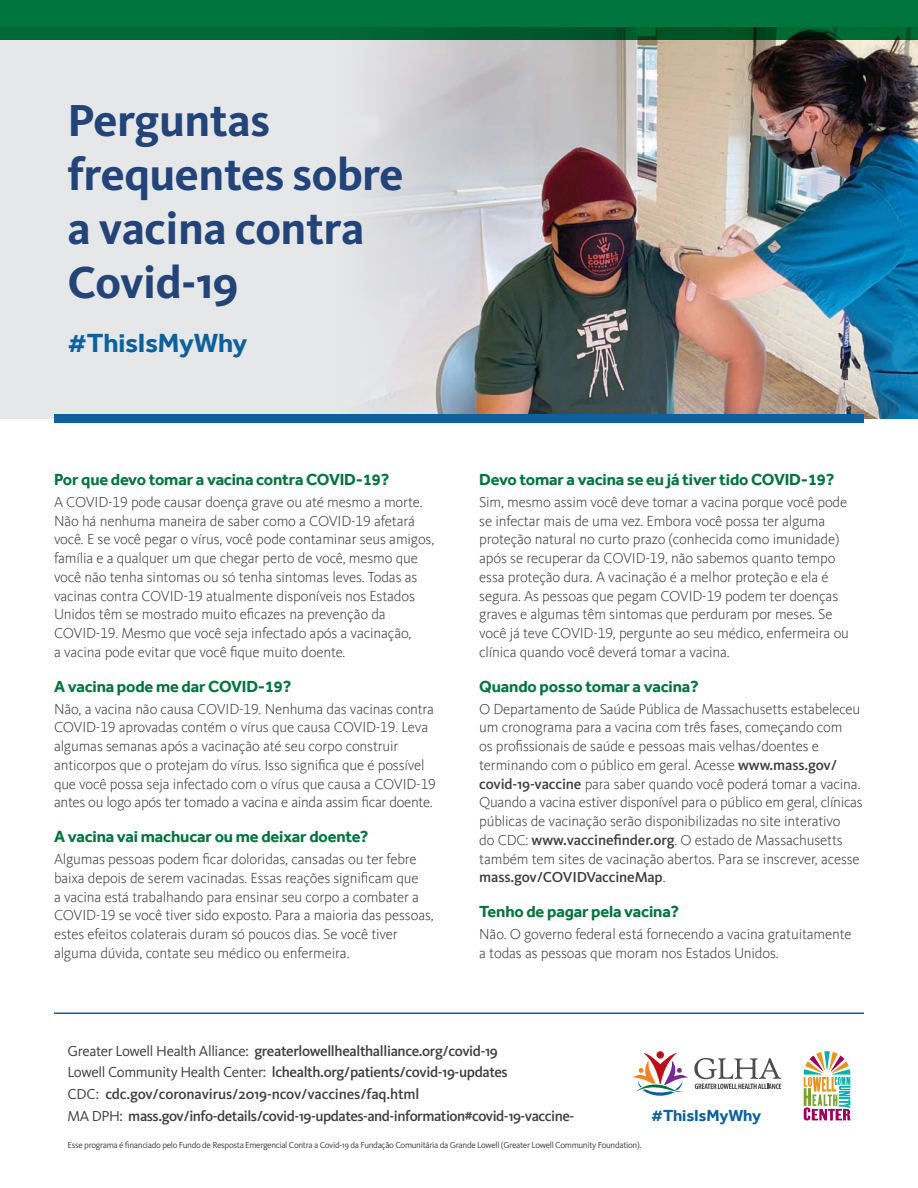
<style>
.page{position:relative;width:918px;height:1188px;background:#fff}
.page>*{position:absolute;margin:0;border:0;box-sizing:border-box;transform-origin:0 0}
.Subheader_CHIP{font:700 46.5px/54px "Kievit OT";letter-spacing:-.01em;color:#224478}
.Subheader_CHIP-2{font:700 27px "Effra";letter-spacing:-.01em;color:#0c619d}
.HEADER_FAQ{font:700 16.5px "Effra";letter-spacing:-.01em;color:#00743d}
.Subheader_CHIP-3{font:700 16.5px "Effra";letter-spacing:-.01em;color:#0c619d}
.BODY_FAQ{font:300 15px/18.8px "Kievit Offc";letter-spacing:-.01em;color:#3e3e3f}
.LISTS_CHIP{font:500 15px "Kievit OT";letter-spacing:-.025em;color:#3e3e3f}
.LISTS_CHIP-2{font:9px "Kievit OT";letter-spacing:-.035em;color:#3e3e3f}
.s1{font-family:"Kievit OT";font-weight:500}
.s2{font-weight:400}
</style>
<div class="page">
<div style="left:0;top:27px;width:918px;height:391px;background:#e6e7e9"></div>
<img style="left:365px;top:40px;width:553px;height:378px">
<div style="left:54px;top:414px;width:810px;height:9px;background:#0c619d"></div>
<svg style="left:0;top:0;width:918px;height:40px;background:#006c38"></svg>
<hr style="left:54px;top:1012px;width:810px;height:2px;background:#0c619d">
<svg style="left:632px;top:1053px;width:56px;height:43px"></svg>
<svg style="left:694px;top:1058px;width:87px;height:31px"></svg>
<svg style="left:804px;top:1051px;width:46px;height:69px"></svg>
<p class="Subheader_CHIP" style="left:67px;top:93px;width:338px">Perguntas frequentes sobre a vacina contra<br>Covid-19</p>
<p class="Subheader_CHIP-2" style="left:68px;top:327px;width:181px">#ThisIsMyWhy</p>
<p class="HEADER_FAQ" style="left:54px;top:470px;width:337px">Por que devo tomar a vacina contra COVID-19?</p>
<p class="BODY_FAQ" style="left:54px;top:493px;width:382px">A COVID-19 pode causar doença grave ou até mesmo a morte.<br>Não há nenhuma maneira de saber como a COVID-19 afetará você. E se você pegar o vírus, você pode contaminar seus amigos, família e a qualquer um que chegar perto de você, mesmo que você não tenha sintomas ou só tenha sintomas leves. Todas as vacinas contra COVID-19 atualmente disponíveis nos Estados Unidos têm se mostrado muito eficazes na prevenção da COVID-19. Mesmo que você seja infectado após a vacinação,<br>a vacina pode evitar que você fique muito doente.</p>
<p class="HEADER_FAQ" style="left:54px;top:676px;width:239px">A vacina pode me dar COVID-19?</p>
<p class="BODY_FAQ" style="left:54px;top:700px;width:383px">Não, a vacina não causa COVID-19. Nenhuma das vacinas contra COVID-19 aprovadas contém o vírus que causa COVID-19. Leva algumas semanas após a vacinação até seu corpo construir anticorpos que o protejam do vírus. Isso significa que é possível que você possa seja infectado com o vírus que causa a COVID-19 antes ou logo após ter tomado a vacina e ainda assim ficar doente.</p>
<p class="HEADER_FAQ" style="left:54px;top:827px;width:316px">A vacina vai machucar ou me deixar doente?</p>
<p class="BODY_FAQ" style="left:54px;top:850px;width:381px">Algumas pessoas podem ficar doloridas, cansadas ou ter febre baixa depois de serem vacinadas. Essas reações significam que<br>a vacina está trabalhando para ensinar seu corpo a combater a COVID-19 se você tiver sido exposto. Para a maioria das pessoas, estes efeitos colaterais duram só poucos dias. Se você tiver alguma dúvida, contate seu médico ou enfermeira.</p>
<p class="HEADER_FAQ" style="left:479px;top:470px;width:357px">Devo tomar a vacina se eu já tiver tido COVID-19?</p>
<p class="BODY_FAQ" style="left:479px;top:493px;width:371px">Sim, mesmo assim você deve tomar a vacina porque você pode se infectar mais de uma vez. Embora você possa ter alguma proteção natural no curto prazo (conhecida como imunidade) após se recuperar da COVID-19, não sabemos quanto tempo essa proteção dura. A vacinação é a melhor proteção e ela é segura. As pessoas que pegam COVID-19 podem ter doenças graves e algumas têm sintomas que perduram por meses. Se você já teve COVID-19, pergunte ao seu médico, enfermeira ou clínica quando você deverá tomar a vacina.</p>
<p class="HEADER_FAQ" style="left:479px;top:676px;width:221px">Quando posso tomar a vacina?</p>
<p class="BODY_FAQ" style="left:479px;top:700px;width:385px">O Departamento de Saúde Pública de Massachusetts estabeleceu um cronograma para a vacina com três fases, começando com<br>os profissionais de saúde e pessoas mais velhas/doentes e terminando com o público em geral. Acesse <span class="s1">www.mass.gov/ covid-19-vaccine</span> para saber quando você poderá tomar a vacina.<br>Quando a vacina estiver disponível para o público em geral, clínicas públicas de vacinação serão disponibilizadas no site interativo<br>do CDC: <span class="s1">www.vaccinefinder.org</span>. O estado de Massachusetts também tem sites de vacinação abertos. Para se inscrever, acesse <span class="s1">mass.gov/COVIDVaccineMap</span>.</p>
<p class="HEADER_FAQ" style="left:479px;top:902px;width:202px">Tenho de pagar pela vacina?</p>
<p class="BODY_FAQ" style="left:479px;top:925px;width:374px">Não. O governo federal está fornecendo a vacina gratuitamente a todas as pessoas que moram nos Estados Unidos.</p>
<p class="LISTS_CHIP" style="left:68px;top:1042px;width:432px"><span class="s2">Greater Lowell Health Alliance:</span> greaterlowellhealthalliance.org/covid-19</p>
<p class="LISTS_CHIP" style="left:67px;top:1064px;width:442px"><span class="s2">Lowell Community Health Center:</span> lchealth.org/patients/covid-19-updates</p>
<p class="LISTS_CHIP" style="left:67px;top:1085px;width:353px"><span class="s2">CDC:</span> cdc.gov/coronavirus/2019-ncov/vaccines/faq.html</p>
<p class="LISTS_CHIP" style="left:67px;top:1107px;width:508px"><span class="s2">MA DPH:</span> mass.gov/info-details/covid-19-updates-and-information#covid-19-vaccine-</p>
<p class="LISTS_CHIP-2" style="left:68px;top:1139px;width:575px">Esse programa é financiado pelo Fundo de Resposta Emergencial Contra a Covid-19 da Fundação Comunitária da Grande Lowell (Greater Lowell Community Foundation).</p>
<p class="Subheader_CHIP-3" style="left:651px;top:1105px;width:111px">#ThisIsMyWhy</p>
</div>
